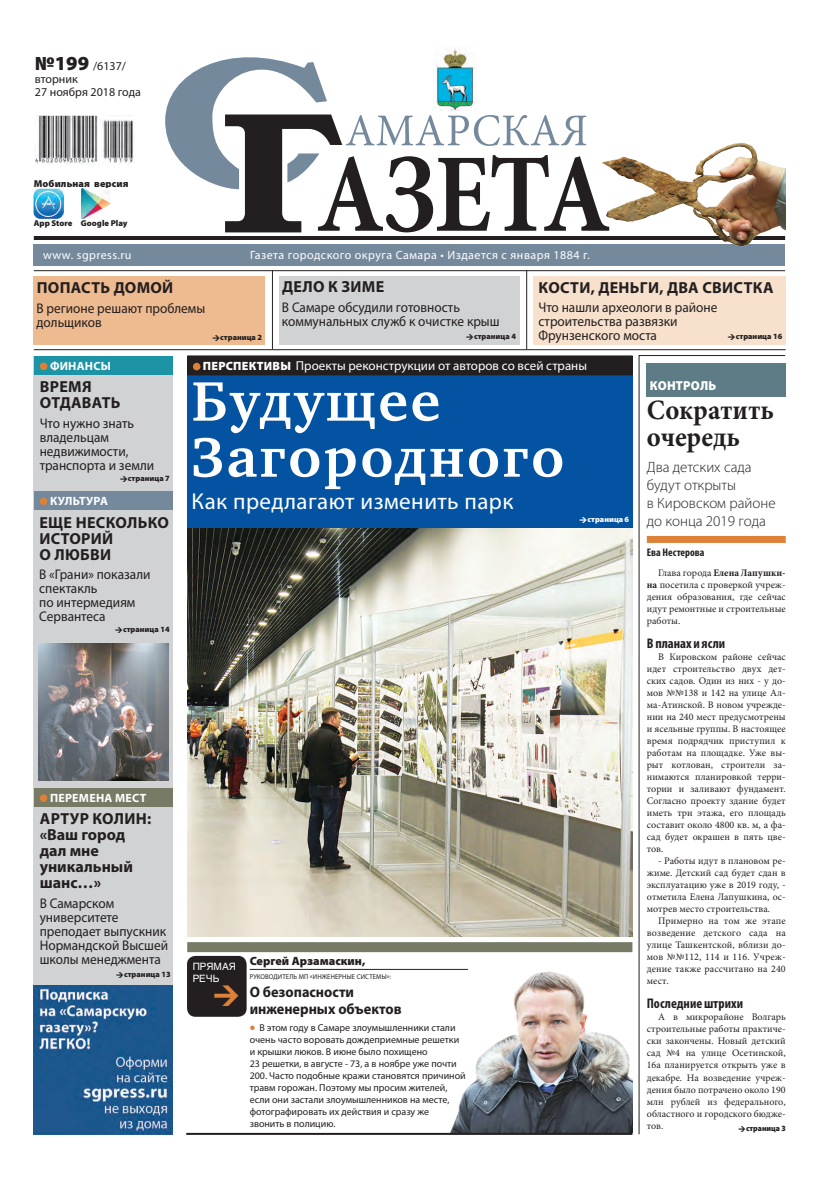
<style>
.page{position:relative;width:820px;height:1191px;background:#fff}
.page>*{position:absolute;margin:0;border:0;box-sizing:border-box;transform-origin:0 0}
.t1{font:700 57px/56px "Charter C";letter-spacing:.04em;color:#fff}
.t2{font:700 28px/27px "Minion Pro";color:#231f20;scale:.95 1}
.t3{font:23px "Myriad Pro";letter-spacing:.02em;color:#fff}
.t4{font:700 16px/16px "Myriad Pro";letter-spacing:.02em;color:#231f20}
.t5{font:700 16px/16px "Myriad Pro";color:#231f20}
.t6{font:300 15px/18px "Myriad Pro";color:#231f20}
.t7{font:700 15px/17px "Myriad Pro";color:#231f20;scale:.95 1}
.t8{font:14px/14px "Myriad Pro";color:#231f20;scale:.95 1}
.t9{font:700 condensed 14px "Myriad Pro";color:#231f20}
.t10{font:13px "Myriad Pro";color:#fff}
.t11{font:900 13px "Myriad Pro";letter-spacing:.02em;color:#fff;scale:.95 1}
.t12{font:12px "Myriad Pro";letter-spacing:.04em;color:#fff}
.t13{font:12px/13px "Myriad Pro";color:#231f20}
.t14{font:700 12px "Myriad Pro";letter-spacing:.02em;color:#fff}
.t15{font:900 12px "Myriad Pro";color:#231f20}
.t16{font:700 12px "Myriad Pro";letter-spacing:.075em;color:#fff}
.t17{font:700 condensed 11px "Myriad Pro";color:#231f20}
.t18{font:10px/12px "Minion Pro";color:#231f20;text-align:justify}
.t19{font:10px/12px "Myriad Pro";color:#231f20}
.t20{font:900 10px "Myriad Pro";letter-spacing:.01em;color:#231f20}
.t21{font:10px/12px "Helios";color:#fff}
.t22{font:900 8.5px "Myriad Pro";color:#231f20}
.t23{font:900 8px "Myriad Pro";letter-spacing:.005em;color:#231f20}
.t24{font:900 8px "Myriad Pro";letter-spacing:.005em;color:#231f20;scale:.95 1}
.t25{font:900 8px "Myriad Pro";color:#fff}
.t26{font:7px "Myriad Pro";letter-spacing:.02em;color:#231f20;scale:.95 1}
.s1{font-weight:900;font-size:20px}
.s2{font-weight:900;font-size:12px}
.s3{font-weight:900;font-size:16px;color:#de8138}
.s4{font-weight:700}
</style>
<div class="page">
<div style="left:187px;top:956px;width:59px;height:60px;background:#231f20;border-radius:9px"></div>
<img style="left:187px;top:527px;width:445px;height:409px">
<div style="left:187px;top:375px;width:445px;height:152px;background:#0353a2"></div>
<div style="left:34px;top:356px;width:139px;height:729px;background:#d1d2d4"></div>
<svg style="left:638px;top:355px;width:147px;height:779px"></svg>
<div style="left:646px;top:363px;width:139px;height:33px;background:#5d7c85"></div>
<div style="left:646px;top:536px;width:139px;height:7px;background:#de8138"></div>
<div style="left:34px;top:356px;width:139px;height:19px;background:#1d94a5"></div>
<div style="left:40px;top:362px;width:7px;height:8px;background:#de8138;border-radius:50%"></div>
<div style="left:34px;top:788px;width:139px;height:19px;background:#777a65"></div>
<div style="left:40px;top:794px;width:7px;height:8px;background:#de8138;border-radius:50%"></div>
<div style="left:187px;top:356px;width:445px;height:19px;background:#231f20"></div>
<div style="left:193px;top:363px;width:7px;height:7px;background:#de8138;border-radius:50%"></div>
<div style="left:34px;top:244px;width:750px;height:21px;background:#75899d"></div>
<hr style="left:34px;top:236px;width:750px;height:4px;background:#231f20">
<hr style="left:34px;top:349px;width:751px;height:1px;background:#231f20">
<img style="left:35px;top:115px;width:99px;height:49px">
<div style="left:34px;top:276px;width:231px;height:68px;background:#eeba8f"></div>
<hr style="left:272px;top:270px;width:1px;height:79px;background:#231f20">
<hr style="left:526px;top:270px;width:1px;height:79px;background:#231f20">
<div style="left:533px;top:276px;width:252px;height:68px;background:#f7e0cc"></div>
<img style="left:34px;top:985px;width:139px;height:149px">
<img style="left:38px;top:643px;width:130px;height:137px">
<img style="left:34px;top:189px;width:30px;height:29px">
<img style="left:81px;top:189px;width:28px;height:29px">
<div style="left:187px;top:942px;width:445px;height:10px;background:#777a65"></div>
<hr style="left:249px;top:969px;width:218px;height:1px;background:#231f20">
<svg style="left:165px;top:46px;width:434px;height:186px"></svg>
<img style="left:433px;top:47px;width:43px;height:63px">
<div style="left:279px;top:276px;width:240px;height:68px;background:#d1d2d4"></div>
<div style="left:34px;top:491px;width:139px;height:19px;background:#75899d"></div>
<div style="left:40px;top:497px;width:7px;height:8px;background:#de8138;border-radius:50%"></div>
<hr style="left:34px;top:270px;width:750px;height:1px;background:#231f20">
<img style="left:434px;top:969px;width:198px;height:163px">
<hr style="left:186px;top:1132px;width:446px;height:2px;background:#231f20">
<img style="left:599px;top:142px;width:186px;height:105px">
<svg style="left:738px;top:1125px;width:7px;height:6px"></svg>
<p class="t13" style="left:35px;top:59px;width:107px"><span class="s1">№199</span> /6137/ вторник<br>27 ноября 2018 года</p>
<p class="t20" style="left:34px;top:178px;width:96px">Мобильная версия</p>
<p class="t22" style="left:34px;top:218px;width:95px">App Store Google Play</p>
<p class="t12" style="left:43px;top:247px;width:90px">www. sgpress.ru</p>
<p class="t12" style="left:250px;top:247px;width:341px">Газета городского округа Самара • Издается с января 1884 г.</p>
<h3 class="t4" style="left:37px;top:279px;width:138px">Попасть домой</h3>
<h3 class="t8" style="left:37px;top:301px;width:179px">В регионе решают проблемы дольщиков</h3>
<p class="t23" style="left:220px;top:332px;width:43px">страница 2</p>
<h3 class="t4" style="left:282px;top:278px;width:104px">Дело к зиме</h3>
<h3 class="t8" style="left:282px;top:300px;width:230px">В Самаре обсудили готовность коммунальных служб к очистке крыш</h3>
<p class="t23" style="left:474px;top:332px;width:43px">страница 4</p>
<h3 class="t4" style="left:538px;top:279px;width:236px">Кости, деньги, два свистка</h3>
<h3 class="t8" style="left:538px;top:300px;width:190px">Что нашли археологи в районе строительства развязки<br>Фрунзенского моста</h3>
<p class="t23" style="left:735px;top:332px;width:48px">страница 16</p>
<p class="t14" style="left:50px;top:358px;width:62px">Финансы</p>
<h3 class="t4" style="left:40px;top:378px;width:82px">Время отдавать</h3>
<h3 class="t8" style="left:40px;top:416px;width:122px">Что нужно знать владельцам недвижимости, транспорта и земли</h3>
<p class="t23" style="left:128px;top:474px;width:43px">страница 7</p>
<p class="t16" style="left:50px;top:493px;width:59px">культура</p>
<h3 class="t4" style="left:39px;top:514px;width:131px">Еще несколько историй<br>о любви</h3>
<h3 class="t8" style="left:39px;top:567px;width:119px">В «Грани» показали спектакль<br>по интермедиям<br>Сервантеса</h3>
<p class="t23" style="left:123px;top:625px;width:48px">страница 14</p>
<p class="t14" style="left:50px;top:790px;width:98px">Перемена мест</p>
<h3 class="t5" style="left:40px;top:810px;width:113px">Артур Колин: «Ваш город дал мне уникальный шанс…»</h3>
<h3 class="t8" style="left:40px;top:896px;width:137px">В Самарском университете преподает выпускник<br>Нормандской Высшей школы менеджмента</h3>
<p class="t23" style="left:124px;top:970px;width:48px">страница 13</p>
<h3 class="t10" style="left:203px;top:358px;width:385px"><span class="s2">Перспективы</span> Проекты реконструкции от авторов со всей страны</h3>
<h1 class="t1" style="left:192px;top:374px;width:374px">Будущее<br>Загородного</h1>
<h3 class="t11" style="left:649px;top:378px;width:71px">Контроль</h3>
<h2 class="t2" style="left:646px;top:396px;width:135px">Сократить очередь</h2>
<h3 class="t6" style="left:646px;top:457px;width:130px">Два детских сада будут открыты<br>в Кировском районе до конца 2019 года</h3>
<h3 class="t3" style="left:191px;top:487px;width:323px">Как предлагают изменить парк</h3>
<p class="t25" style="left:587px;top:514px;width:43px">страница 6</p>
<p class="t21" style="left:193px;top:960px;width:45px">ПРямая<br>Речь</p>
<p class="t15" style="left:249px;top:954px;width:117px">Сергей Арзамаскин,</p>
<p class="t26" style="left:250px;top:972px;width:118px">руководитель МП «Инженерные сис</p>
<p class="t26" style="left:369px;top:972px;width:24px">тем ы»:</p>
<h3 class="t7" style="left:249px;top:982px;width:161px">О безопасности инженерных объектов</h3>
<p class="t19" style="left:249px;top:1021px;width:217px"><span class="s3">•</span> В этом году в Самаре злоумышленники стали очень часто воровать дождеприемные решетки и крышки люков. В июне было похищено<br>23 решетки, в августе - 73, а в ноябре уже почти 200. Часто подобные кражи становятся причиной травм горожан. Поэтому мы просим жителей, если они застали злоумышленников на месте, фотографировать их действия и сразу же звонить в полицию.</p>
<p class="t17" style="left:646px;top:546px;width:59px">Ева Нестерова</p>
<p class="t18" style="left:646px;top:567px;width:140px;text-indent:11px">Глава города <span class="s4">Елена Лапушки&shy;на</span> посетила с проверкой учреж&shy;дения образования, где сейчас идут ремонтные и строительные работы.</p>
<h3 class="t9" style="left:646px;top:635px;width:80px">В планах и ясли</h3>
<p class="t18" style="left:646px;top:651px;width:140px;text-indent:11px">В Кировском районе сейчас идет строительство двух дет&shy;ских садов. Один из них - у до&shy;мов №№138 и 142 на улице Ал&shy;ма-Атинской. В новом учрежде&shy;нии на 240 мест предусмотрены и ясельные группы. В настоящее время подрядчик приступил к работам на площадке. Уже вы&shy;рыт котлован, строители за&shy;нимаются планировкой терри&shy;тории и заливают фундамент.<br>Согласно проекту здание будет иметь три этажа, его площадь составит около 4800 кв. м, а фа&shy;сад будет окрашен в пять цве&shy;тов.</p>
<p class="t18" style="left:646px;top:855px;width:140px;text-indent:11px">- Работы идут в плановом ре&shy;жиме. Детский сад будет сдан в эксплуатацию уже в 2019 году, - отметила Елена Лапушкина, ос&shy;мотрев место строительства.</p>
<p class="t18" style="left:646px;top:915px;width:140px;text-indent:11px">Примерно на том же этапе возведение детского сада на улице Ташкентской, вблизи до&shy;мов №№112, 114 и 116. Учреж&shy;дение также рассчитано на 240 мест.</p>
<h3 class="t9" style="left:646px;top:995px;width:98px">Последние штрихи</h3>
<p class="t18" style="left:646px;top:1011px;width:140px;text-indent:11px">А в микрорайоне Волгарь строительные работы практиче&shy;ски закончены. Новый детский сад №4 на улице Осетинской, 16а планируется открыть уже в декабре. На возведение учреж&shy;дения было потрачено около 190 млн рублей из федерального, областного и городского бюдже&shy;тов.</p>
<p class="t24" style="left:745px;top:1123px;width:43px">страница 3</p>
</div>
